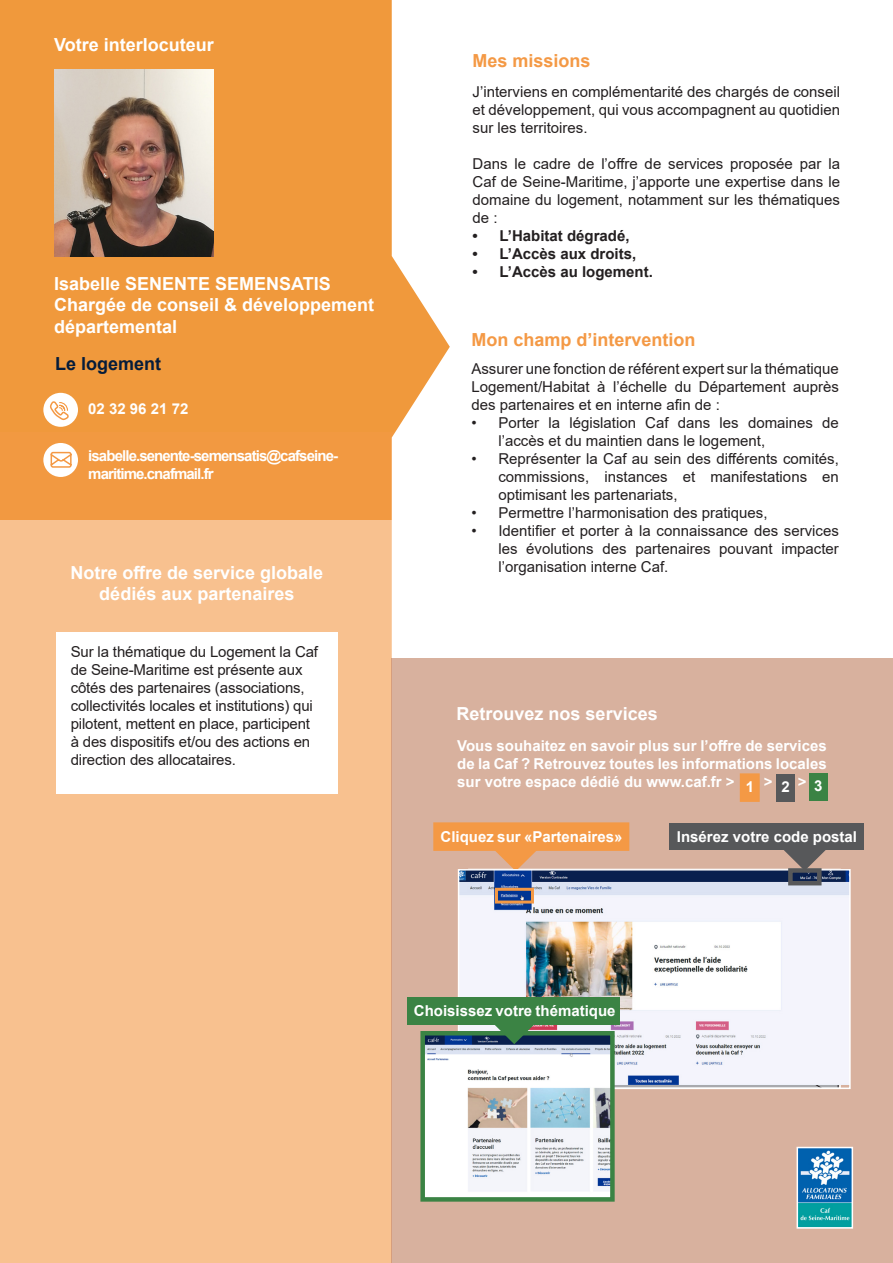
<style>
.page{position:relative;width:893px;height:1263px;background:#fff}
.page>*{position:absolute;margin:0;border:0;box-sizing:border-box;transform-origin:0 0}
.t1{font:700 18px "Arial";color:#fff}
.t2{font:700 18px "Arial";color:#f49945}
.t3{font:700 18px "Arial";color:#051c3a}
.t4{font:15px/18px "Arial";color:#231f20;text-align:justify}
.t5{font:700 15px/18px "Arial";color:#fff;text-align:justify}
.t6{font:700 15px/18px "Arial";letter-spacing:-.06em;color:#fff}
.t7{font:700 15px "Arial";color:#231f20}
</style>
<div class="page">
<div style="left:0;top:0;width:473px;height:519px;background:#f0993c"></div>
<svg style="left:0;top:437px;width:392px;height:826px;background:#f7bc86"></svg>
<svg style="left:392px;top:0;width:81px;height:519px;background:#fdf2e6"></svg>
<div style="left:392px;top:658px;width:501px;height:605px;background:#d8b19e"></div>
<img style="left:54px;top:70px;width:160px;height:187px">
<div style="left:43px;top:393px;width:35px;height:34px;background:#fff;border-radius:50%"></div>
<svg style="left:49px;top:401px;width:20px;height:19px"></svg>
<div style="left:43px;top:443px;width:35px;height:34px;background:#fff;border-radius:50%"></div>
<svg style="left:50px;top:451px;width:22px;height:17px"></svg>
<div style="left:56px;top:632px;width:282px;height:161px;background:#fff"></div>
<div style="left:740px;top:773px;width:20px;height:29px;background:#f49945;border:2px solid #f49945"></div>
<div style="left:776px;top:774px;width:18px;height:27px;background:#57585a"></div>
<div style="left:809px;top:774px;width:18px;height:27px;background:#3b8344"></div>
<img style="left:799px;top:1150px;width:51px;height:76px">
<div style="left:796px;top:1147px;width:57px;height:82px;border:2px solid #fff"></div>
<svg style="left:494px;top:851px;width:43px;height:18px"></svg>
<div style="left:433px;top:822px;width:196px;height:29px;background:#f49945;border:2px solid #f49945"></div>
<svg style="left:783px;top:850px;width:43px;height:19px"></svg>
<div style="left:669px;top:823px;width:195px;height:27px;background:#57585a"></div>
<img style="left:461px;top:872px;width:387px;height:212px">
<div style="left:458px;top:869px;width:393px;height:220px;border:2px solid #fff"></div>
<img style="left:425px;top:1036px;width:185px;height:161px">
<div style="left:420px;top:1031px;width:195px;height:171px;border:4px solid #3b8344"></div>
<div style="left:407px;top:997px;width:213px;height:27px;background:#3b8344"></div>
<svg style="left:493px;top:1024px;width:43px;height:20px"></svg>
<div style="left:495px;top:888px;width:39px;height:15px;border:3px solid #f49945"></div>
<div style="left:788px;top:868px;width:33px;height:17px;border:4px solid #57585a"></div>
<p class="t1" style="left:54px;top:32px;width:161px">Votre interlocuteur</p>
<p class="t1" style="left:54px;top:270px;width:278px">Isabelle SENENTE SEMENSATIS</p>
<p class="t1" style="left:54px;top:292px;width:322px">Chargée de conseil &amp; développement</p>
<p class="t1" style="left:54px;top:314px;width:125px">départemental</p>
<p class="t3" style="left:55px;top:351px;width:108px">Le logement</p>
<p class="t5" style="left:88px;top:400px;width:102px">02 32 96 21 72</p>
<p class="t6" style="left:88px;top:447px;width:251px">isabelle.senente-semensatis@cafseine&shy;maritime.cnafmail.fr</p>
<p class="t2" style="left:472px;top:48px;width:120px">Mes missions</p>
<p class="t4" style="left:472px;top:82px;width:369px">J’interviens en complémentarité des chargés de conseil et développement, qui vous accompagnent au quotidien sur les territoires.</p>
<p class="t4" style="left:472px;top:154px;width:369px">Dans le cadre de l’offre de services proposée par la Caf de Seine-Maritime, j’apporte une expertise dans le domaine du logement, notamment sur les thématiques de :</p>
<p class="t7" style="left:472px;top:225px;width:159px">• L’Habitat dégradé,</p>
<p class="t7" style="left:472px;top:243px;width:165px">• L’Accès aux droits,</p>
<p class="t7" style="left:472px;top:261px;width:182px">• L’Accès au logement.</p>
<p class="t2" style="left:471px;top:327px;width:226px">Mon champ d’intervention</p>
<p class="t4" style="left:471px;top:360px;width:369px">Assurer une fonction de référent expert sur la thématique Logement/Habitat à l’échelle du Département auprès des partenaires et en interne afin de :</p>
<p class="t4" style="left:498px;top:414px;width:342px;text-indent:-27px">• Porter la législation Caf dans les domaines de l’accès et du maintien dans le logement,</p>
<p class="t4" style="left:498px;top:450px;width:342px;text-indent:-27px">• Représenter la Caf au sein des différents comités, commissions, instances et manifestations en optimisant les partenariats,</p>
<p class="t4" style="left:471px;top:504px;width:298px">• Permettre l’harmonisation des pratiques,</p>
<p class="t4" style="left:471px;top:522px;width:369px;text-align:right">• Identifier et porter à la connaissance des services les évolutions des partenaires pouvant impacter</p>
<p class="t1" style="left:71px;top:559px;width:254px">Notre offre de service globale</p>
<p class="t4" style="left:498px;top:558px;width:172px">l’organisation interne Caf.</p>
<p class="t1" style="left:99px;top:581px;width:197px">dédiés aux partenaires</p>
<p class="t4" style="left:71px;top:643px;width:249px;text-align:left">Sur la thématique du Logement la Caf de Seine-Maritime est présente aux côtés des partenaires (associations, collectivités locales et institutions) qui pilotent, mettent en place, participent à des dispositifs et/ou des actions en direction des allocataires.</p>
<p class="t1" style="left:457px;top:701px;width:203px">Retrouvez nos services</p>
<p class="t5" style="left:457px;top:737px;width:371px">Vous souhaitez en savoir plus sur l’offre de services de la Caf ? Retrouvez toutes les informations locales sur votre espace dédié du www.caf.fr &gt;</p>
<p class="t5" style="left:764px;top:773px;width:44px">&gt; &gt;</p>
<p class="t5" style="left:746px;top:778px;width:10px">1</p>
<p class="t5" style="left:781px;top:778px;width:10px">2</p>
<p class="t5" style="left:814px;top:777px;width:10px">3</p>
<p class="t5" style="left:441px;top:828px;width:183px">Cliquez sur «Partenaires»</p>
<p class="t5" style="left:677px;top:827px;width:182px">Insérez votre code postal</p>
<p class="t5" style="left:414px;top:1002px;width:203px">Choisissez votre thématique</p>
</div>
